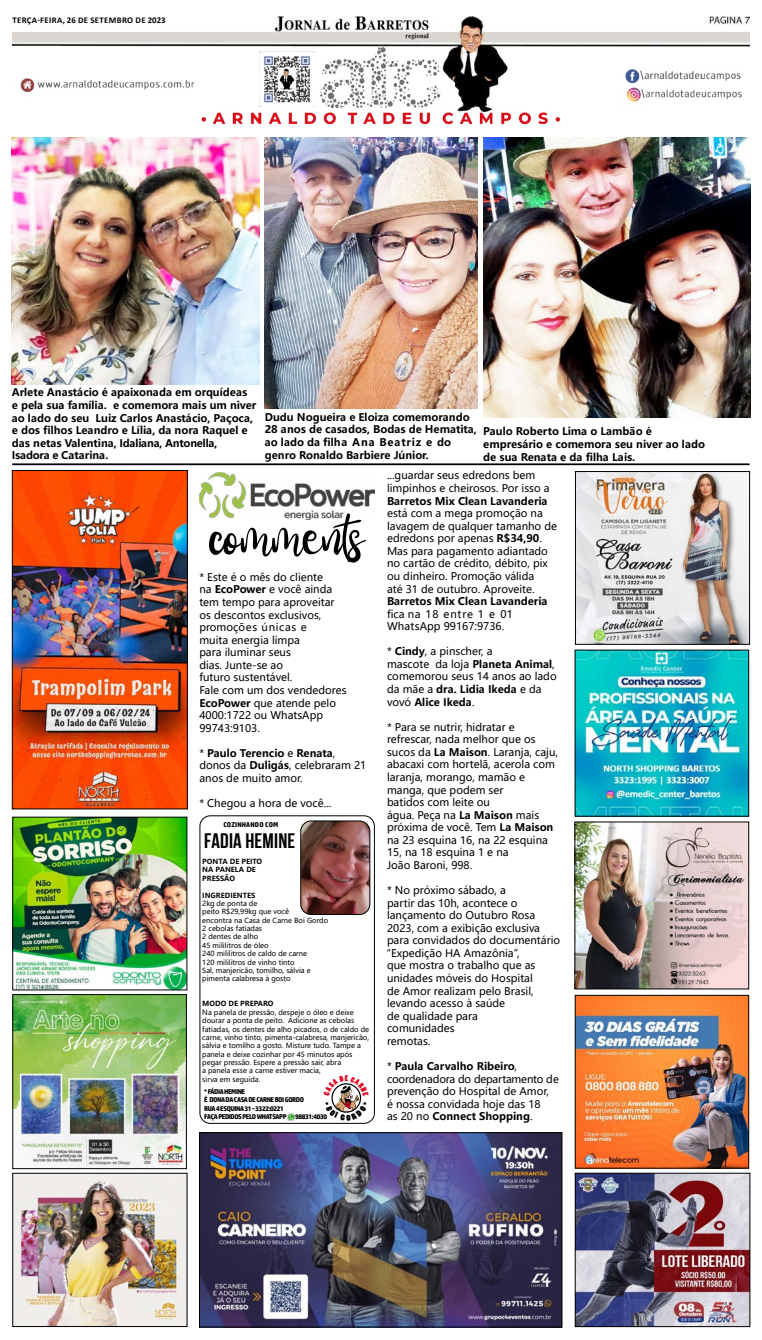
<style>
.page{position:relative;width:762px;height:1340px;background:#fff}
.page>*{position:absolute;margin:0;border:0;box-sizing:border-box;transform-origin:0 0}
.t1{font:52.32px "Aliandra";letter-spacing:-.02em;color:#000}
.t2{font:700 20.91px "Bebas Neue";letter-spacing:.01em;color:#000}
.t3{font:10.5px/12.6px "Microsoft Ya Hei UI";color:#000}
.t4{font:700 10.5px/12.6px "Microsoft Ya Hei UI";color:#000}
.t5{font:700 8.75px "Calibri";letter-spacing:.04em;color:#000}
.t6{font:7.61px "Poplar Std";color:#e2001a}
.t7{font:7px/8.4px "Microsoft Ya Hei UI";color:#000}
.t8{font:700 7px/8.4px "HP Simplified";letter-spacing:-.06em;color:#000}
.t9{font:700 7px/8.4px "Microsoft Ya Hei UI";color:#000}
.t10{font:700 7px "HP Simplified";letter-spacing:.02em;color:#000}
.s1{font-weight:700}
</style>
<div class="page">
<img style="left:12px;top:17px;width:737px;height:107px">
<img style="left:577px;top:473px;width:171px;height:169px">
<div style="left:575px;top:471px;width:175px;height:173px;border:1px solid #000"></div>
<div style="left:199px;top:815px;width:176px;height:308px;border:1px solid #000;border-radius:10px"></div>
<hr style="left:12px;top:463px;width:737px;height:2px;background:#000">
<img style="left:14px;top:818px;width:171px;height:170px">
<div style="left:12px;top:816px;width:175px;height:174px;border:1px solid #000"></div>
<svg style="left:287px;top:1113px;width:7px;height:7px"></svg>
<img style="left:302px;top:822px;width:68px;height:92px">
<div style="left:300px;top:820px;width:70px;height:95px;border:1px solid #000;border-radius:10px"></div>
<img style="left:576px;top:1174px;width:172px;height:150px">
<div style="left:574px;top:1172px;width:176px;height:154px;border:1px solid #000"></div>
<img style="left:259px;top:52px;width:55px;height:55px">
<img style="left:576px;top:823px;width:171px;height:164px">
<div style="left:574px;top:821px;width:175px;height:168px;border:1px solid #000"></div>
<img style="left:199px;top:472px;width:176px;height:47px">
<img style="left:576px;top:996px;width:171px;height:170px">
<div style="left:574px;top:994px;width:175px;height:174px;border:1px solid #000"></div>
<img style="left:14px;top:996px;width:171px;height:171px">
<div style="left:12px;top:994px;width:175px;height:175px;border:1px solid #000"></div>
<img style="left:14px;top:1174px;width:171px;height:150px">
<div style="left:12px;top:1172px;width:175px;height:154px;border:1px solid #000"></div>
<img style="left:576px;top:651px;width:171px;height:163px">
<img style="left:201px;top:1134px;width:359px;height:191px">
<div style="left:199px;top:1132px;width:363px;height:195px;border:1px solid #000"></div>
<img style="left:14px;top:472px;width:172px;height:335px">
<div style="left:12px;top:470px;width:176px;height:339px;border:1px solid #000"></div>
<img style="left:12px;top:137px;width:247px;height:247px">
<img style="left:265px;top:137px;width:212px;height:271px">
<img style="left:483px;top:137px;width:267px;height:280px">
<svg style="left:325px;top:1083px;width:42px;height:30px"></svg>
<p class="t5" style="left:12px;top:14px;width:155px">TERÇA-FEIRA, 26 DE SETEMBRO DE 2023</p>
<p class="t4" style="left:12px;top:386px;width:246px">Arlete Anastácio é apaixonada em orquídeas<br>e pela sua família. e comemora mais um niver ao lado do seu Luiz Carlos Anastácio, Paçoca, e dos filhos Leandro e Lília, da nora Raquel e das netas Valentina, Idaliana, Antonella, Isadora e Catarina.</p>
<p class="t4" style="left:265px;top:410px;width:214px">Dudu Nogueira e Eloiza comemorando 28 anos de casados, Bodas de Hematita, ao lado da filha Ana Beatriz e do genro Ronaldo Barbiere Júnior.</p>
<p class="t4" style="left:483px;top:425px;width:223px">Paulo Roberto Lima o Lambão é empresário e comemora seu niver ao lado de sua Renata e da filha Lais.</p>
<h1 class="t1" style="left:210px;top:502px;width:156px">comments</h1>
<p class="t3" style="left:199px;top:570px;width:149px">* Este é o mês do cliente<br>na <span class="s1">EcoPower</span> e você ainda tem tempo para aproveitar os descontos exclusivos, promoções únicas e<br>muita energia limpa<br>para iluminar seus<br>dias. Junte-se ao<br>futuro sustentável.<br>Fale com um dos vendedores<br><span class="s1">EcoPower</span> que atende pelo<br>4000:1722 ou WhatsApp<br>99743:9103.</p>
<p class="t3" style="left:199px;top:746px;width:168px">* <span class="s1">Paulo Terencio</span> e <span class="s1">Renata</span>, donos da <span class="s1">Duligás</span>, celebraram 21 anos de muito amor.</p>
<p class="t3" style="left:199px;top:796px;width:133px">* Chegou a hora de você...</p>
<p class="t10" style="left:223px;top:821px;width:56px">COZINHANDO COM</p>
<h2 class="t2" style="left:204px;top:829px;width:92px">FADIA HEMINE</h2>
<p class="t9" style="left:202px;top:857px;width:61px">PONTA DE PEITO<br>NA PANELA DE<br>PRESSÃO</p>
<p class="t9" style="left:202px;top:890px;width:54px">INGREDIENTES</p>
<p class="t7" style="left:202px;top:899px;width:127px">2kg de ponta de<br>peito R$29,99kg que você<br>encontra na Casa de Carne Boi Gordo<br>2 cebolas fatiadas<br>2 dentes de alho<br>45 mililitros de óleo<br>240 mililitros de caldo de carne<br>120 mililitros de vinho tinto<br>Sal, manjericão, tomilho, sálvia e pimenta calabresa à gosto</p>
<p class="t9" style="left:202px;top:999px;width:73px">MODO DE PREPARO</p>
<p class="t7" style="left:202px;top:1007px;width:168px">Na panela de pressão, despeje o óleo e deixe dourar a ponta de peito. Adicione as cebolas fatiadas, os dentes de alho picados, o de caldo de carne, vinho tinto, pimenta-calabresa, manjericão, sálvia e tomilho a gosto. Misture tudo. Tampe a panela e deixe cozinhar por 45 minutos após pegar pressão. Espere a pressão sair, abra<br>a panela esse a carne estiver macia,<br>sirva em seguida.</p>
<p class="t6" style="left:344px;top:1074px;width:5px">E</p>
<p class="t8" style="left:204px;top:1087px;width:124px">* FÁDIA HEMINE<br>É DONA DA CASA DE CARNE BOI GORDO<br>RUA 4 ESQUINA 31 - 3322:0221<br>FAÇA PEDIDOS PELO WHATSAPP 98831:4030</p>
<p class="t3" style="left:387px;top:469px;width:164px">...guardar seus edredons bem limpinhos e cheirosos. Por isso a</p>
<p class="t4" style="left:387px;top:494px;width:162px">Barretos Mix Clean Lavanderia</p>
<p class="t3" style="left:387px;top:507px;width:171px">está com a mega promoção na lavagem de qualquer tamanho de edredons por apenas <span class="s1">R$34,90</span>.<br>Mas para pagamento adiantado no cartão de crédito, débito, pix ou dinheiro. Promoção válida<br>até 31 de outubro. Aproveite.</p>
<p class="t4" style="left:387px;top:594px;width:162px">Barretos Mix Clean Lavanderia</p>
<p class="t3" style="left:387px;top:607px;width:127px">fica na 18 entre 1 e 01<br>WhatsApp 99167:9736.</p>
<p class="t3" style="left:387px;top:645px;width:171px">* <span class="s1">Cindy</span>, a pinscher, a<br>mascote da loja <span class="s1">Planeta Animal</span>, comemorou seus 14 anos ao lado da mãe a <span class="s1">dra. Lidia Ikeda</span> e da vovó <span class="s1">Alice Ikeda</span>.</p>
<p class="t3" style="left:387px;top:720px;width:172px">* Para se nutrir, hidratar e refrescar, nada melhor que os sucos da <span class="s1">La Maison</span>. Laranja, caju, abacaxi com hortelã, acerola com laranja, morango, mamão e manga, que podem ser<br>batidos com leite ou<br>água. Peça na <span class="s1">La Maison</span> mais próxima de você. Tem <span class="s1">La Maison </span>na 23 esquina 16, na 22 esquina<br>15, na 18 esquina 1 e na<br>João Baroni, 998.</p>
<p class="t3" style="left:387px;top:883px;width:174px">* No próximo sábado, a<br>partir das 10h, acontece o lançamento do Outubro Rosa<br>2023, com a exibição exclusiva para convidados do documentário “Expedição HA Amazônia”,<br>que mostra o trabalho que as unidades móveis do Hospital<br>de Amor realizam pelo Brasil, levando acesso à saúde<br>de qualidade para<br>comunidades<br>remotas.</p>
<p class="t3" style="left:387px;top:1059px;width:173px">* <span class="s1">Paula Carvalho Ribeiro</span>, coordenadora do departamento de prevenção do Hospital de Amor,<br>é nossa convidada hoje das 18<br>as 20 no <span class="s1">Connect Shopping</span>.</p>
</div>
